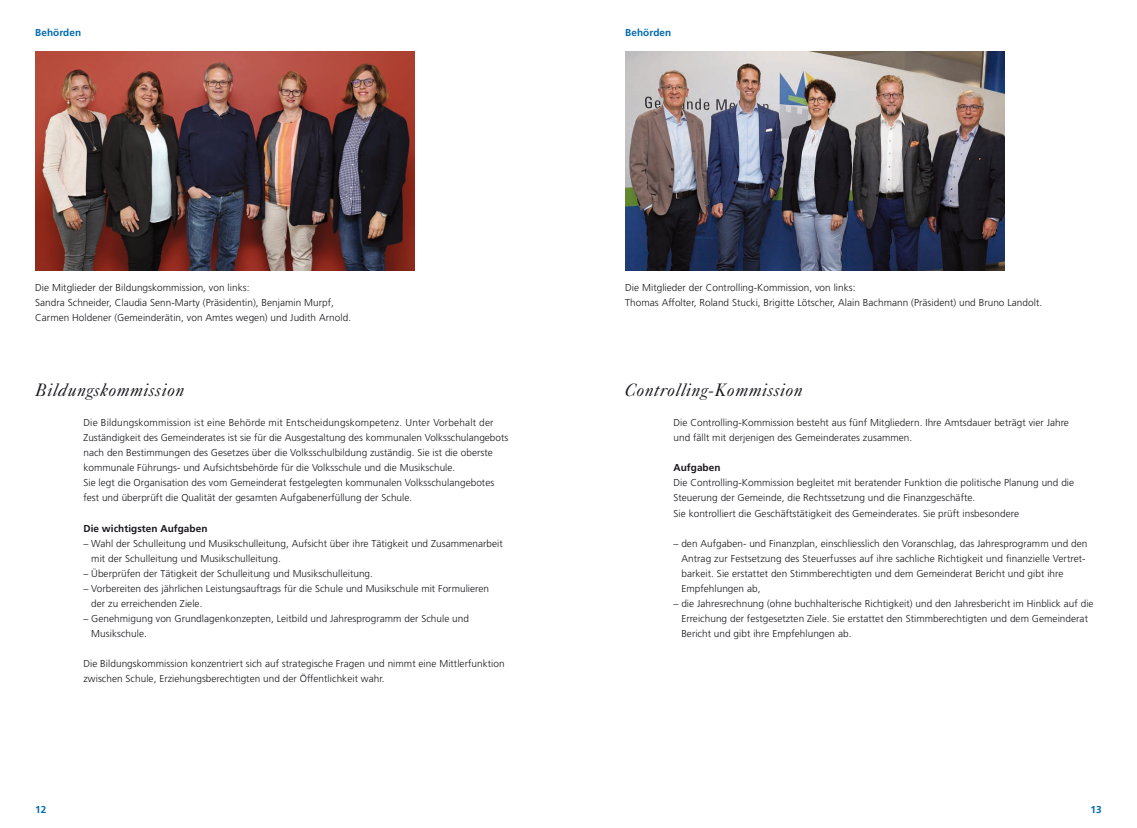
<style>
.page{position:relative;width:1137px;height:828px;background:#fff}
.page>*{position:absolute;margin:0;border:0;box-sizing:border-box;transform-origin:0 0}
.t1{font:italic 18px "Caslon Five Forty";letter-spacing:.02em;color:#1a171c}
.t2{font:300 10px/15px "Frutiger";letter-spacing:.005em;color:#1a171c}
.t3{font:700 10px "Frutiger";letter-spacing:.005em;color:#1a171c}
.t4{font:700 10px "Frutiger";letter-spacing:.01em;color:#006ab3}
.t5{font:700 10px "Frutiger LT Std";color:#006ab3}
</style>
<div class="page">
<img style="left:35px;top:51px;width:379px;height:219px">
<img style="left:625px;top:51px;width:379px;height:219px">
<p class="t4" style="left:35px;top:27px;width:48px">Behörden</p>
<p class="t4" style="left:625px;top:27px;width:48px">Behörden</p>
<p class="t2" style="left:35px;top:280px;width:317px">Die Mitglieder der Bildungskommission, von links:<br>Sandra Schneider, Claudia Senn-Marty (Präsidentin), Benjamin Murpf,<br>Carmen Holdener (Gemeinderätin, von Amtes wegen) und Judith Arnold.</p>
<h1 class="t1" style="left:35px;top:379px;width:151px">Bildungskommission</h1>
<p class="t2" style="left:83px;top:415px;width:426px">Die Bildungskommission ist eine Behörde mit Entscheidungskompetenz. Unter Vorbehalt der Zuständigkeit des Gemeinderates ist sie für die Ausgestaltung des kommunalen Volksschulangebots nach den Bestimmungen des Gesetzes über die Volksschulbildung zuständig. Sie ist die oberste kommunale Führungs- und Aufsichtsbehörde für die Volksschule und die Musikschule.<br>Sie legt die Organisation des vom Gemeinderat festgelegten kommunalen Volksschulangebotes fest und überprüft die Qualität der gesamten Aufgabenerfüllung der Schule.</p>
<p class="t3" style="left:83px;top:522px;width:125px">Die wichtigsten Aufgaben</p>
<p class="t2" style="left:91px;top:535px;width:413px;text-indent:-8px">– Wahl der Schulleitung und Musikschulleitung, Aufsicht über ihre Tätigkeit und Zusammenarbeit mit der Schulleitung und Musikschulleitung.</p>
<p class="t2" style="left:83px;top:565px;width:291px">– Überprüfen der Tätigkeit der Schulleitung und Musikschulleitung.</p>
<p class="t2" style="left:91px;top:580px;width:399px;text-indent:-8px">– Vorbereiten des jährlichen Leistungsauftrags für die Schule und Musikschule mit Formulieren der zu erreichenden Ziele.</p>
<p class="t2" style="left:91px;top:610px;width:379px;text-indent:-8px">– Genehmigung von Grundlagenkonzepten, Leitbild und Jahresprogramm der Schule und<br>Musikschule.</p>
<p class="t2" style="left:83px;top:655px;width:422px">Die Bildungskommission konzentriert sich auf strategische Fragen und nimmt eine Mittlerfunktion zwischen Schule, Erziehungsberechtigten und der Öffentlichkeit wahr.</p>
<p class="t2" style="left:625px;top:280px;width:418px">Die Mitglieder der Controlling-Kommission, von links:<br>Thomas Affolter, Roland Stucki, Brigitte Lötscher, Alain Bachmann (Präsident) und Bruno Landolt.</p>
<h1 class="t1" style="left:625px;top:379px;width:179px">Controlling-Kommission</h1>
<p class="t2" style="left:673px;top:415px;width:397px">Die Controlling-Kommission besteht aus fünf Mitgliedern. Ihre Amtsdauer beträgt vier Jahre und fällt mit derjenigen des Gemeinderates zusammen.</p>
<p class="t3" style="left:673px;top:462px;width:49px">Aufgaben</p>
<p class="t2" style="left:673px;top:475px;width:402px">Die Controlling-Kommission begleitet mit beratender Funktion die politische Planung und die<br>Steuerung der Gemeinde, die Rechtssetzung und die Finanzgeschäfte.<br>Sie kontrolliert die Geschäftstätigkeit des Gemeinderates. Sie prüft insbesondere</p>
<p class="t2" style="left:681px;top:535px;width:407px;text-indent:-8px">– den Aufgaben- und Finanzplan, einschliesslich den Voranschlag, das Jahresprogramm und den Antrag zur Festsetzung des Steuerfusses auf ihre sachliche Richtigkeit und finanzielle Vertret&shy;barkeit. Sie erstattet den Stimmberechtigten und dem Gemeinderat Bericht und gibt ihre Empfehlungen ab,</p>
<p class="t2" style="left:681px;top:595px;width:414px;text-indent:-8px">– die Jahresrechnung (ohne buchhalterische Richtigkeit) und den Jahresbericht im Hinblick auf die<br>Erreichung der festgesetzten Ziele. Sie erstattet den Stimmberechtigten und dem Gemeinderat<br>Bericht und gibt ihre Empfehlungen ab.</p>
<p class="t5" style="left:35px;top:803px;width:13px">12</p>
<p class="t5" style="left:1090px;top:803px;width:13px">13</p>
</div>
